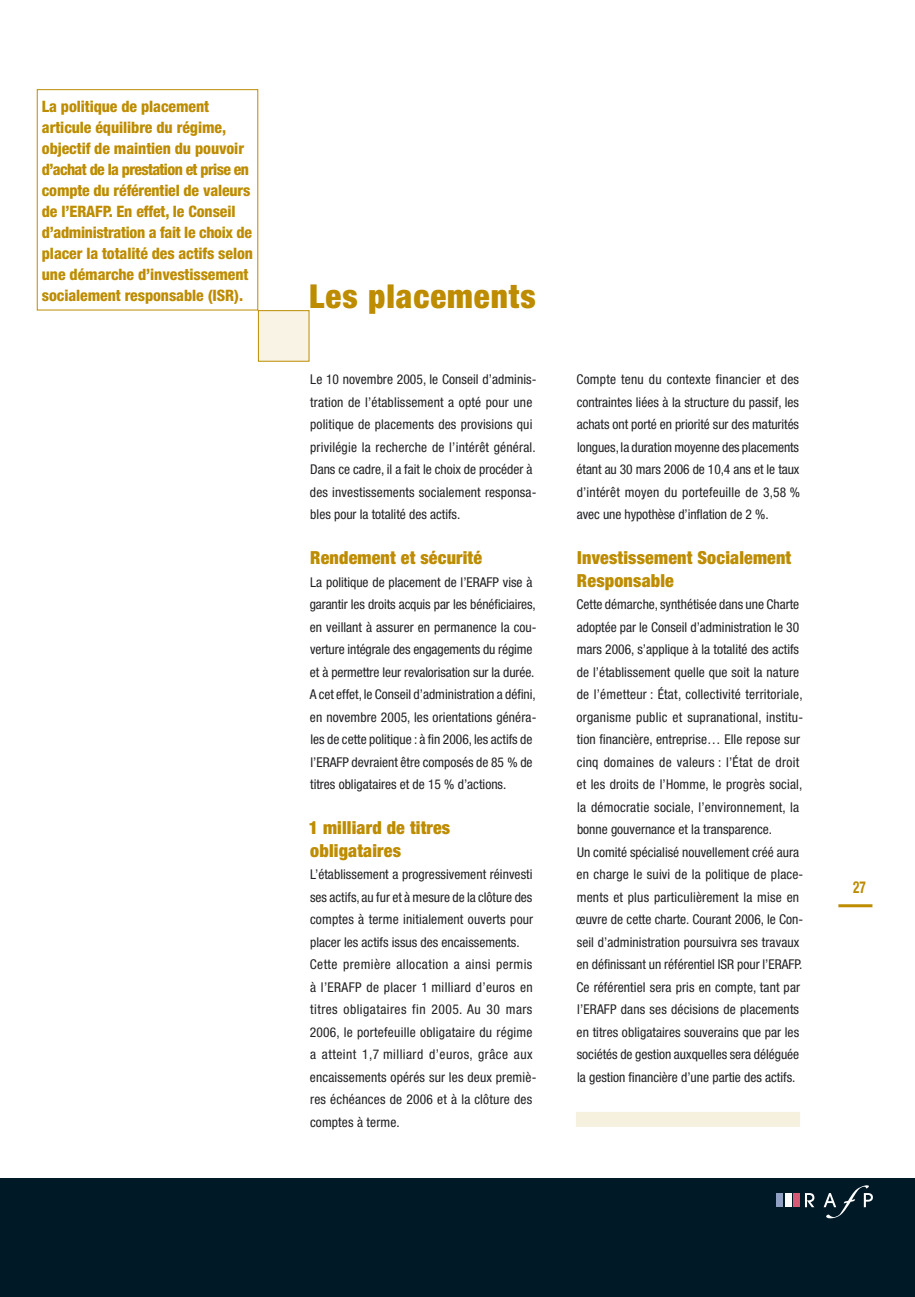
<style>
.page{position:relative;width:915px;height:1297px;background:#fff}
.page>*{position:absolute;margin:0;border:0;box-sizing:border-box;transform-origin:0 0}
.t1{font:900 condensed 33px "Helvetica Neue LT";letter-spacing:.03em;color:#bd8c00}
.t2{font:900 condensed 18px/22.5px "Helvetica Neue LT";letter-spacing:.01em;color:#bd8c00}
.t3{font:700 condensed 16.5px "Helvetica Neue LT";color:#bd8c00;scale:.8 1}
.t4{font:800 condensed 15.75px/21px "Helvetica Neue LT";letter-spacing:-.005em;color:#bd8c00}
.t5{font:condensed 13.5px/22.5px "Helvetica Neue LT";letter-spacing:.005em;color:#212125}
</style>
<div class="page">
<div style="left:0;top:1178px;width:914px;height:119px;background:#001927"></div>
<hr style="left:838px;top:904px;width:34px;height:3px;background:#bd8c00">
<div style="left:258px;top:311px;width:51px;height:50px;background:#f8f3e5"></div>
<div style="left:258px;top:310px;width:51px;height:51px;border:1px solid #bd8c00"></div>
<div style="left:575px;top:1112px;width:224px;height:15px;background:#f6f0de"></div>
<div style="left:793px;top:1193px;width:6px;height:14px;background:#d65975"></div>
<div style="left:784px;top:1193px;width:7px;height:14px;background:#fff"></div>
<div style="left:776px;top:1193px;width:6px;height:14px;background:#90a0c3"></div>
<svg style="left:805px;top:1193px;width:9px;height:14px"></svg>
<svg style="left:823px;top:1185px;width:49px;height:33px"></svg>
<p class="t4" style="left:42px;top:95px;width:212px">La politique de placement articule équilibre du régime, objectif de maintien du pouvoir d’achat de la prestation et prise en compte du référentiel de valeurs de l’ERAFP. En effet, le Conseil d’administration a fait le choix de placer la totalité des actifs selon une démarche d’investissement socialement responsable (ISR).</p>
<h1 class="t1" style="left:309px;top:276px;width:228px">Les placements</h1>
<p class="t5" style="left:310px;top:368px;width:228px">Le 10 novembre 2005, le Conseil d’adminis&shy;tration de l’établissement a opté pour une politique de placements des provisions qui privilégie la recherche de l’intérêt général.<br>Dans ce cadre, il a fait le choix de procéder à des investissements socialement responsa&shy;bles pour la totalité des actifs.</p>
<h2 class="t2" style="left:310px;top:546px;width:173px">Rendement et sécurité</h2>
<p class="t5" style="left:309px;top:571px;width:228px">La politique de placement de l’ERAFP vise à garantir les droits acquis par les bénéficiaires, en veillant à assurer en permanence la cou&shy;verture intégrale des engagements du régime et à permettre leur revalorisation sur la durée.<br>A cet effet, le Conseil d’administration a défini, en novembre 2005, les orientations généra&shy;les de cette politique : à fin 2006, les actifs de l’ERAFP devraient être composés de 85 % de titres obligataires et de 15 % d’actions.</p>
<h2 class="t2" style="left:308px;top:816px;width:143px">1 milliard de titres obligataires</h2>
<p class="t5" style="left:309px;top:863px;width:228px">L’établissement a progressivement réinvesti ses actifs, au fur et à mesure de la clôture des comptes à terme initialement ouverts pour placer les actifs issus des encaissements.<br>Cette première allocation a ainsi permis à l’ERAFP de placer 1 milliard d’euros en titres obligataires fin 2005. Au 30 mars 2006, le portefeuille obligataire du régime a atteint 1,7 milliard d’euros, grâce aux encaissements opérés sur les deux premiè&shy;res échéances de 2006 et à la clôture des comptes à terme.</p>
<p class="t5" style="left:576px;top:368px;width:225px;text-align:justify">Compte tenu du contexte financier et des contraintes liées à la structure du passif, les achats ont porté en priorité sur des maturités longues, la duration moyenne des placements étant au 30 mars 2006 de 10,4 ans et le taux d’intérêt moyen du portefeuille de 3,58 % avec une hypothèse d’inflation de 2 %.</p>
<h2 class="t2" style="left:576px;top:546px;width:216px">Investissement Socialement<br>Responsable</h2>
<p class="t5" style="left:575px;top:593px;width:229px">Cette démarche, synthétisée dans une Charte adoptée par le Conseil d’administration le 30 mars 2006, s’applique à la totalité des actifs de l’établissement quelle que soit la nature de l’émetteur : État, collectivité territoriale, organisme public et supranational, institu&shy;tion financière, entreprise… Elle repose sur cinq domaines de valeurs : l’État de droit et les droits de l’Homme, le progrès social, la démocratie sociale, l’environnement, la bonne gouvernance et la transparence.<br>Un comité spécialisé nouvellement créé aura en charge le suivi de la politique de place&shy;ments et plus particulièrement la mise en œuvre de cette charte. Courant 2006, le Con&shy;seil d’administration poursuivra ses travaux en définissant un référentiel ISR pour l’ERAFP.<br>Ce référentiel sera pris en compte, tant par l’ERAFP dans ses décisions de placements en titres obligataires souverains que par les sociétés de gestion auxquelles sera déléguée la gestion financière d’une partie des actifs.</p>
<p class="t3" style="left:852px;top:877px;width:18px">27</p>
</div>
